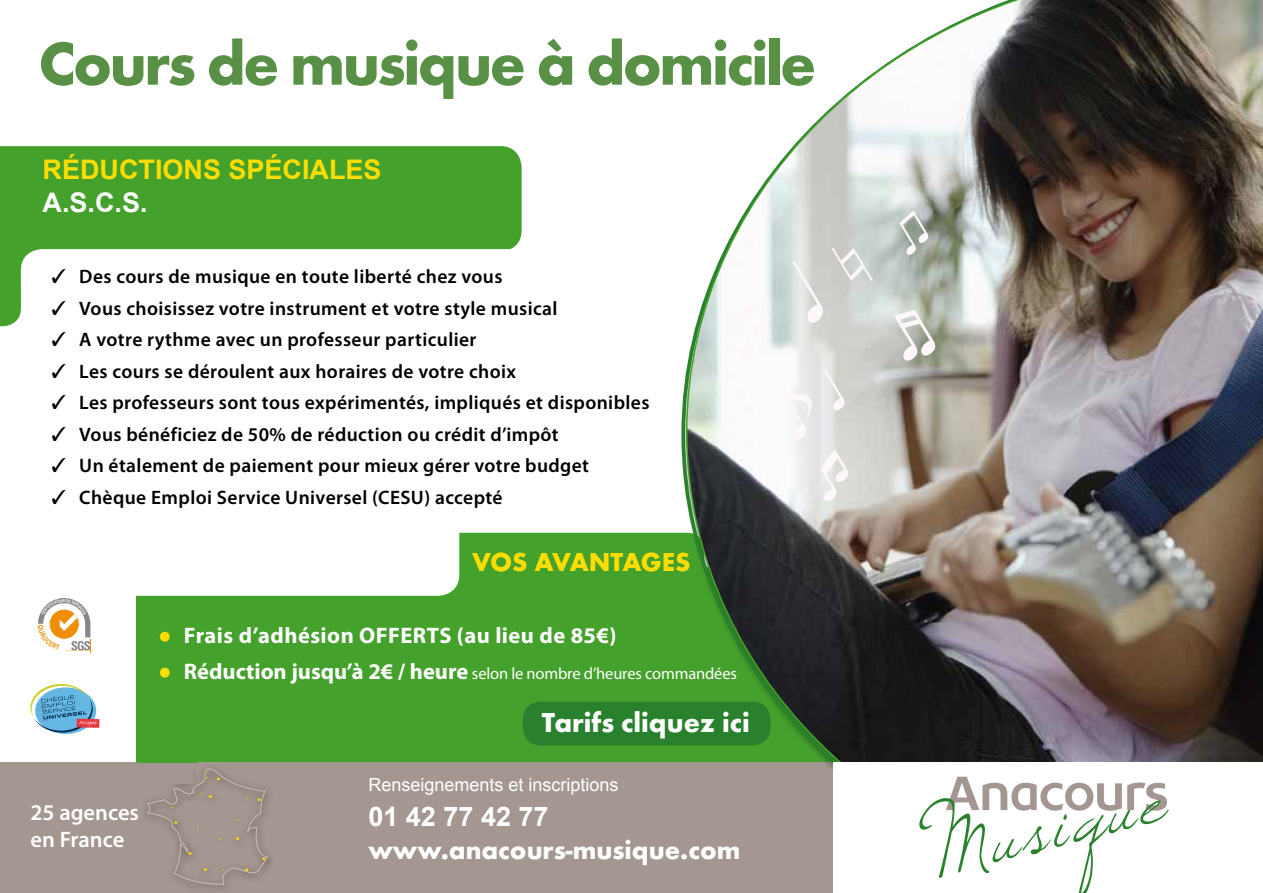
<style>
.page{position:relative;width:1263px;height:893px;background:#fff}
.page>*{position:absolute;margin:0;border:0;box-sizing:border-box;transform-origin:0 0}
.t1{font:103.65px "Windsong";color:#2a812d}
.t2{font:700 63px "Futura T";letter-spacing:-.04em;color:#589046}
.t3{font:700 28.5px "Futura T";color:#fff}
.t4{font:700 27px "Futura T";color:#fff}
.t5{font:700 27px "Arial";color:#fd0}
.t6{font:700 27px "Futura T";letter-spacing:-.01em;color:#fd0}
.t7{font:700 27px "Arial";color:#fff}
.t8{font:700 27px "Arial";color:#fff}
.t9{font:700 22.5px "Myriad Pro";letter-spacing:.02em;color:#fff}
.t10{font:600 22.5px/27px "Myriad Pro";color:#fff}
.t11{font:600 19.5px "Myriad Pro";letter-spacing:.02em;color:#000}
.t12{font:18px "Arial";color:#fff}
.t13{font:16.5px "Myriad Pro";letter-spacing:-.01em;color:#fff}
.s1{font-family:"MS Mincho";font-weight:400}
.s2{font-family:"Verdana";color:#fd0}
.s3{font-family:"Verdana";font-weight:700;font-size:22.5px;color:#fd0}
.s4{font-weight:700;font-size:22.5px}
</style>
<div class="page">
<svg style="left:21px;top:251px;width:11px;height:15px"></svg>
<svg style="left:0;top:251px;width:21px;height:75px;background:#4ba434"></svg>
<div style="left:137px;top:567px;width:1126px;height:196px;background:#44a12b"></div>
<div style="left:426px;top:533px;width:278px;height:74px;background:#44a12b;border-radius:17px"></div>
<div style="left:27px;top:511px;width:432px;height:85px;background:#fff;border-radius:21px"></div>
<div style="left:0;top:146px;width:522px;height:105px;background:#44a12b"></div>
<div style="left:0;top:763px;width:833px;height:130px;background:#a49690"></div>
<svg style="left:31px;top:684px;width:68px;height:48px"></svg>
<div style="left:135px;top:752px;width:140px;height:141px;background:#000;opacity:.75"></div>
<svg style="left:141px;top:758px;width:128px;height:133px"></svg>
<div style="left:144px;top:763px;width:48px;height:21px;background:#a49690"></div>
<div style="left:137px;top:754px;width:60px;height:8px;background:#44a12b"></div>
<img style="left:686px;top:0;width:577px;height:769px">
<div style="left:833px;top:762px;width:430px;height:131px;background:#fff"></div>
<svg style="left:946px;top:777px;width:221px;height:34px"></svg>
<div style="left:21px;top:249px;width:556px;height:57px;background:#fff;border-radius:21px"></div>
<div style="left:523px;top:702px;width:247px;height:43px;background:#2a812d;border-radius:18px"></div>
<svg style="left:804px;top:448px;width:52px;height:55px;background:#e1e2de"></svg>
<svg style="left:717px;top:210px;width:221px;height:231px"></svg>
<svg style="left:38px;top:598px;width:56px;height:54px"></svg>
<h2 class="t2" style="left:38px;top:26px;width:779px">Cours de musique à domicile</h2>
<h3 class="t5" style="left:43px;top:152px;width:341px">RÉDUCTIONS SPÉCIALES</h3>
<h3 class="t7" style="left:43px;top:185px;width:12px">ARTENAIRES</h3>
<p class="t11" style="left:49px;top:264px;width:455px"><span class="s1">✓</span> Des cours de musique en toute liberté chez vous</p>
<p class="t11" style="left:49px;top:296px;width:510px"><span class="s1">✓</span> Vous choisissez votre instrument et votre style musical</p>
<p class="t11" style="left:49px;top:327px;width:429px"><span class="s1">✓</span> A votre rythme avec un professeur particulier</p>
<p class="t11" style="left:49px;top:359px;width:468px"><span class="s1">✓</span> Les cours se déroulent aux horaires de votre choix</p>
<p class="t11" style="left:49px;top:390px;width:602px"><span class="s1">✓</span> Les professeurs sont tous expérimentés, impliqués et disponibles</p>
<p class="t11" style="left:49px;top:422px;width:511px"><span class="s1">✓</span> Vous bénéficiez de 50% de réduction ou crédit d’impôt</p>
<p class="t11" style="left:49px;top:453px;width:541px"><span class="s1">✓</span> Un étalement de paiement pour mieux gérer votre budget</p>
<p class="t11" style="left:49px;top:485px;width:455px"><span class="s1">✓</span> Chèque Emploi Service Universel (CESU) accepté</p>
<h3 class="t6" style="left:472px;top:546px;width:220px">VOS AVANTAGES</h3>
<p class="t10" style="left:31px;top:798px;width:110px">25 agences en France</p>
<p class="t9" style="left:158px;top:621px;width:460px"><span class="s2">●</span> Frais d’adhésion OFFERTS (au lieu de 85€)</p>
<p class="t13" style="left:158px;top:663px;width:580px"><span class="s3">●</span> <span class="s4">Réduction jusqu’à 2€ / heure</span> selon le nombre d’heures commandées</p>
<h3 class="t3" style="left:542px;top:706px;width:209px">Tarifs cliquez ici</h3>
<p class="t12" style="left:368px;top:773px;width:252px">Renseignements et inscriptions</p>
<h3 class="t8" style="left:368px;top:798px;width:182px">01 42 77 42 77</h3>
<h3 class="t4" style="left:368px;top:834px;width:374px">www.anacours-musique.com</h3>
<h1 class="t1" style="left:914px;top:782px;width:238px;rotate:-14deg">Musique</h1>
</div>
